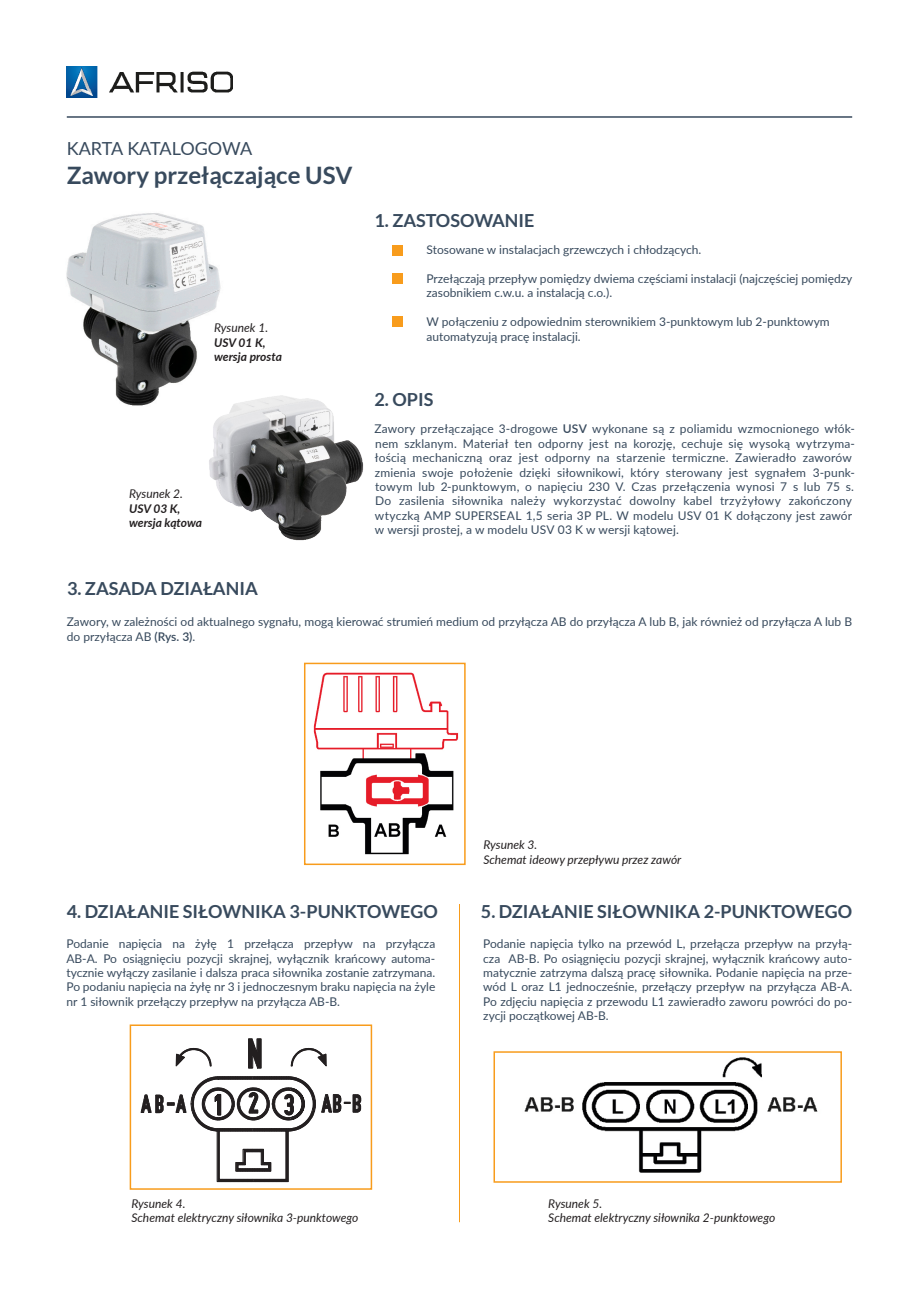
<style>
.page{position:relative;width:919px;height:1289px;background:#fff}
.page>*{position:absolute;margin:0;border:0;box-sizing:border-box;transform-origin:0 0}
.t1{font:700 24px "Lato";color:#384a5d}
.t2{font:700 18px "Lato";color:#384a5d}
.t3{font:18px "Lato";letter-spacing:-.01em;color:#384a5d}
.t4{font:12px/14.4px "Lato";color:#384a5d}
.t5{font:italic 12px/14.4px "Lato";color:#231f20}
.t6{font:italic 700 12px/14.4px "Lato";color:#231f20}
.s1{font-weight:400}
.s2{font-weight:600}
</style>
<div class="page">
<img style="left:66px;top:213px;width:155px;height:193px">
<hr style="left:67px;top:116px;width:785px;height:2px;background:#384a5d">
<div style="left:392px;top:246px;width:11px;height:10px;background:#f89c1c"></div>
<div style="left:392px;top:273px;width:11px;height:11px;background:#f89c1c"></div>
<div style="left:392px;top:316px;width:11px;height:10px;background:#f89c1c"></div>
<img style="left:66px;top:67px;width:166px;height:31px">
<img style="left:202px;top:392px;width:162px;height:149px">
<img style="left:313px;top:672px;width:146px;height:183px">
<div style="left:304px;top:662px;width:161px;height:203px;border:2px solid #f89c1c"></div>
<hr style="left:459px;top:904px;width:1px;height:318px;background:#f89c1c">
<svg style="left:140px;top:1038px;width:221px;height:144px"></svg>
<img style="left:524px;top:1057px;width:294px;height:116px">
<div style="left:493px;top:1051px;width:348px;height:131px;border:2px solid #f89c1c"></div>
<div style="left:130px;top:1024px;width:242px;height:165px;border:2px solid #f89c1c"></div>
<p class="t3" style="left:67px;top:135px;width:187px">KARTA KATALOGOWA</p>
<p class="t1" style="left:67px;top:162px;width:287px">Zawory przełączające USV</p>
<p class="t6" style="left:214px;top:320px;width:69px"><span class="s1">Rysunek 1.<br></span>USV 01 K, wersja prosta</p>
<p class="t6" style="left:129px;top:486px;width:74px"><span class="s1">Rysunek 2.<br></span>USV 03 K, wersja kątowa</p>
<p class="t2" style="left:67px;top:578px;width:192px">3. ZASADA DZIAŁANIA</p>
<p class="t2" style="left:374px;top:210px;width:162px">1. ZASTOSOWANIE</p>
<p class="t4" style="left:426px;top:242px;width:276px">Stosowane w instalacjach grzewczych i chłodzących.</p>
<p class="t4" style="left:426px;top:271px;width:427px">Przełączają przepływ pomiędzy dwiema częściami instalacji (najczęściej pomiędzy zasobnikiem c.w.u. a instalacją c.o.).</p>
<p class="t4" style="left:426px;top:314px;width:405px">W połączeniu z odpowiednim sterownikiem 3-punktowym lub 2-punktowym automatyzują pracę instalacji.</p>
<p class="t2" style="left:374px;top:389px;width:60px">2. OPIS</p>
<p class="t4" style="left:374px;top:421px;width:482px">Zawory przełączające 3-drogowe <span class="s2">USV</span> wykonane są z poliamidu wzmocnionego włók&shy;nem szklanym. Materiał ten odporny jest na korozję, cechuje się wysoką wytrzyma&shy;łością mechaniczną oraz jest odporny na starzenie termiczne. Zawieradło zaworów zmienia swoje położenie dzięki siłownikowi, który sterowany jest sygnałem 3-punk&shy;towym lub 2-punktowym, o napięciu 230 V. Czas przełączenia wynosi 7 s lub 75 s.<br>Do zasilenia siłownika należy wykorzystać dowolny kabel trzyżyłowy zakończony wtyczką AMP SUPERSEAL 1,5 seria 3P PL. W modelu USV 01 K dołączony jest zawór w wersji prostej, a w modelu USV 03 K w wersji kątowej.</p>
<p class="t4" style="left:67px;top:614px;width:786px">Zawory, w zależności od aktualnego sygnału, mogą kierować strumień medium od przyłącza AB do przyłącza A lub B, jak również od przyłącza A lub B do przyłącza AB <span class="s2">(Rys. 3)</span>.</p>
<p class="t5" style="left:483px;top:837px;width:199px">Rysunek 3.<br>Schemat ideowy przepływu przez zawór</p>
<p class="t2" style="left:67px;top:901px;width:372px">4. DZIAŁANIE SIŁOWNIKA 3-PUNKTOWEGO</p>
<p class="t2" style="left:481px;top:901px;width:372px">5. DZIAŁANIE SIŁOWNIKA 2-PUNKTOWEGO</p>
<p class="t4" style="left:66px;top:936px;width:370px;text-align:justify">Podanie napięcia na żyłę 1 przełącza przepływ na przyłącza AB-A. Po osiągnięciu pozycji skrajnej, wyłącznik krańcowy automa&shy;tycznie wyłączy zasilanie i dalsza praca siłownika zostanie zatrzymana.<br>Po podaniu napięcia na żyłę nr 3 i jednoczesnym braku napięcia na żyle nr 1 siłownik przełączy przepływ na przyłącza AB-B.</p>
<p class="t4" style="left:483px;top:936px;width:370px;text-align:justify">Podanie napięcia tylko na przewód L, przełącza przepływ na przyłą&shy;cza AB-B. Po osiągnięciu pozycji skrajnej, wyłącznik krańcowy auto&shy;matycznie zatrzyma dalszą pracę siłownika. Podanie napięcia na prze&shy;wód L oraz L1 jednocześnie, przełączy przepływ na przyłącza AB-A.<br>Po zdjęciu napięcia z przewodu L1 zawieradło zaworu powróci do po&shy;zycji początkowej AB-B.</p>
<p class="t5" style="left:131px;top:1195px;width:228px">Rysunek 4.<br>Schemat elektryczny siłownika 3-punktowego</p>
<p class="t5" style="left:548px;top:1195px;width:228px">Rysunek 5.<br>Schemat elektryczny siłownika 2-punktowego</p>
</div>
